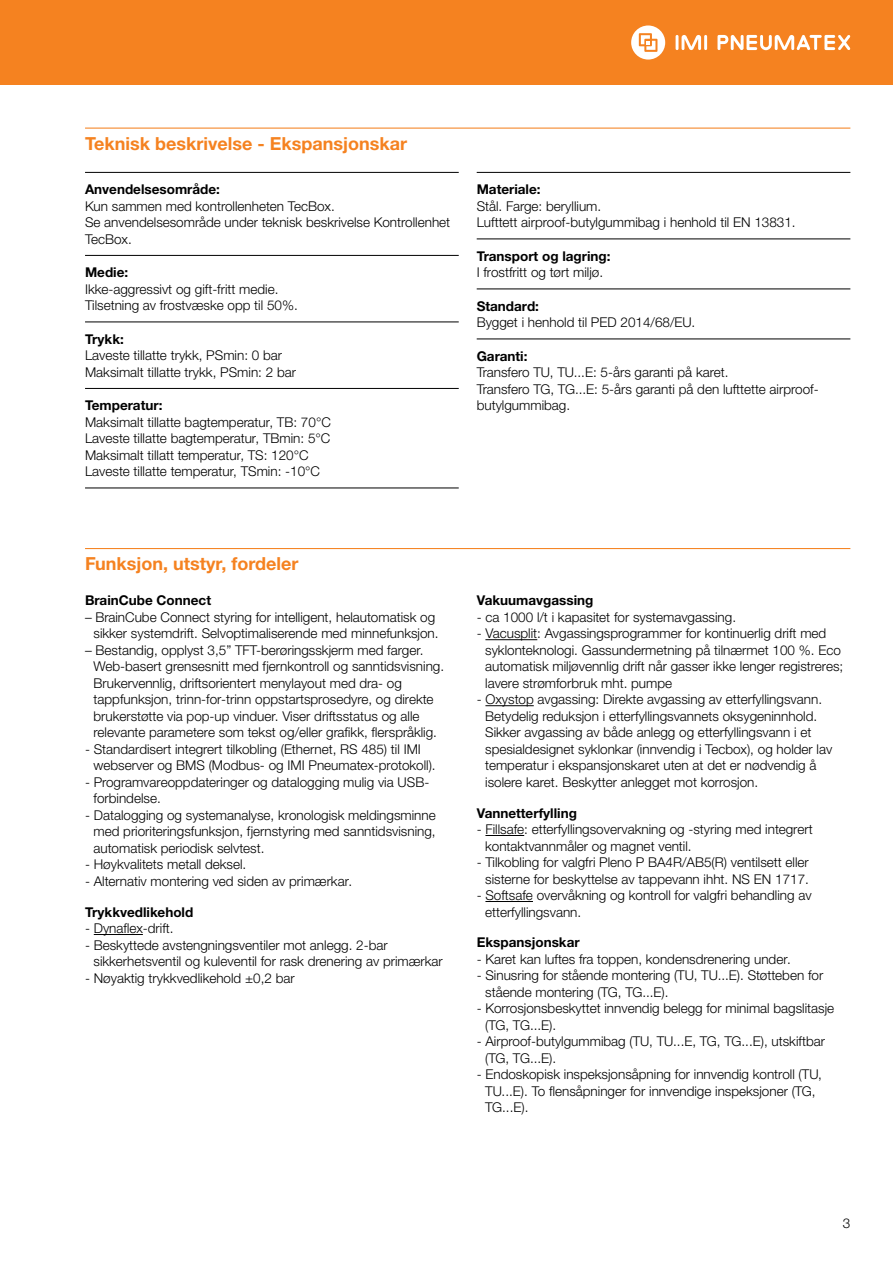
<style>
.page{position:relative;width:893px;height:1263px;background:#fff}
.page>*{position:absolute;margin:0;border:0;box-sizing:border-box;transform-origin:0 0}
.t1{font:700 18px "Helvetica Neue LTW1 G";color:#f58220}
.t2{font:300 13.5px/16.5px "Helvetica Neue LTW1 G";color:#000}
.t3{font:700 13.5px "Helvetica Neue LTW1 G";color:#000}
</style>
<div class="page">
<div style="left:0;top:0;width:893px;height:85px;background:#f58220"></div>
<hr style="left:704px;top:35px;width:3px;height:15px;background:#fff">
<svg style="left:676px;top:35px;width:25px;height:15px"></svg>
<svg style="left:631px;top:25px;width:34px;height:35px"></svg>
<svg style="left:717px;top:35px;width:133px;height:15px"></svg>
<hr style="left:85px;top:128px;width:765px;height:1px;background:#f58220">
<hr style="left:85px;top:172px;width:374px;height:1px;background:#000">
<hr style="left:85px;top:255px;width:374px;height:1px;background:#000">
<hr style="left:85px;top:322px;width:374px;height:1px;background:#000">
<hr style="left:85px;top:388px;width:374px;height:1px;background:#000">
<hr style="left:85px;top:488px;width:374px;height:1px;background:#000">
<hr style="left:477px;top:172px;width:373px;height:1px;background:#000">
<hr style="left:477px;top:239px;width:373px;height:1px;background:#000">
<hr style="left:477px;top:289px;width:373px;height:1px;background:#000">
<hr style="left:477px;top:339px;width:373px;height:1px;background:#000">
<hr style="left:85px;top:548px;width:765px;height:1px;background:#f58220">
<hr style="left:94px;top:934px;width:49px;height:1px;background:#000">
<hr style="left:485px;top:639px;width:52px;height:1px;background:#000">
<hr style="left:485px;top:705px;width:49px;height:1px;background:#000">
<hr style="left:485px;top:835px;width:39px;height:1px;background:#000">
<hr style="left:485px;top:901px;width:48px;height:1px;background:#000">
<h1 class="t1" style="left:85px;top:132px;width:324px">Teknisk beskrivelse - Ekspansjonskar</h1>
<p class="t3" style="left:85px;top:181px;width:136px">Anvendelsesområde:</p>
<p class="t2" style="left:85px;top:197px;width:367px">Kun sammen med kontrollenheten TecBox.<br>Se anvendelsesområde under teknisk beskrivelse Kontrollenhet<br>TecBox.</p>
<p class="t3" style="left:85px;top:264px;width:45px">Medie:</p>
<p class="t2" style="left:85px;top:280px;width:214px">Ikke-aggressivt og gift-fritt medie.<br>Tilsetning av frostvæske opp til 50%.</p>
<p class="t3" style="left:85px;top:330px;width:40px">Trykk:</p>
<p class="t2" style="left:85px;top:347px;width:212px">Laveste tillatte trykk, PSmin: 0 bar<br>Maksimalt tillatte trykk, PSmin: 2 bar</p>
<p class="t3" style="left:85px;top:397px;width:79px">Temperatur:</p>
<p class="t2" style="left:85px;top:413px;width:247px">Maksimalt tillatte bagtemperatur, TB: 70°C Laveste tillatte bagtemperatur, TBmin: 5°C Maksimalt tillatt temperatur, TS: 120°C Laveste tillatte temperatur, TSmin: -10°C</p>
<p class="t3" style="left:477px;top:181px;width:65px">Materiale:</p>
<p class="t2" style="left:477px;top:197px;width:320px">Stål. Farge: beryllium.<br>Lufttett airproof-butylgummibag i henhold til EN 13831.</p>
<p class="t3" style="left:477px;top:247px;width:135px">Transport og lagring:</p>
<p class="t2" style="left:477px;top:264px;width:128px">I frostfritt og tørt miljø.</p>
<p class="t3" style="left:477px;top:297px;width:64px">Standard:</p>
<p class="t2" style="left:477px;top:314px;width:220px">Bygget i henhold til PED 2014/68/EU.</p>
<p class="t3" style="left:477px;top:347px;width:52px">Garanti:</p>
<p class="t2" style="left:477px;top:364px;width:343px">Transfero TU, TU...E: 5-års garanti på karet.<br>Transfero TG, TG...E: 5-års garanti på den lufttette airproof&shy;butylgummibag.</p>
<h1 class="t1" style="left:85px;top:553px;width:215px">Funksjon, utstyr, fordeler</h1>
<p class="t3" style="left:85px;top:592px;width:128px">BrainCube Connect</p>
<p class="t2" style="left:85px;top:609px;width:355px;text-align:right">– BrainCube Connect styring for intelligent, helautomatisk og sikker systemdrift. Selvoptimaliserende med minnefunksjon.</p>
<p class="t2" style="left:94px;top:642px;width:352px;text-indent:-9px">– Bestandig, opplyst 3,5” TFT-berøringsskjerm med farger.<br>Web-basert grensesnitt med fjernkontroll og sanntidsvisning.<br>Brukervennlig, driftsorientert menylayout med dra- og tappfunksjon, trinn-for-trinn oppstartsprosedyre, og direkte brukerstøtte via pop-up vinduer. Viser driftsstatus og alle relevante parametere som tekst og/eller grafikk, flerspråklig.</p>
<p class="t2" style="left:94px;top:741px;width:344px;text-indent:-9px">- Standardisert integrert tilkobling (Ethernet, RS 485) til IMI webserver og BMS (Modbus- og IMI Pneumatex-protokoll).</p>
<p class="t2" style="left:94px;top:774px;width:337px;text-indent:-9px">- Programvareoppdateringer og datalogging mulig via USB&shy;forbindelse.</p>
<p class="t2" style="left:94px;top:807px;width:344px;text-align:justify;text-indent:-9px">- Datalogging og systemanalyse, kronologisk meldingsminne med prioriteringsfunksjon, fjernstyring med sanntidsvisning, automatisk periodisk selvtest.</p>
<p class="t2" style="left:85px;top:856px;width:163px">- Høykvalitets metall deksel.</p>
<p class="t2" style="left:85px;top:873px;width:269px">- Alternativ montering ved siden av primærkar.</p>
<p class="t3" style="left:85px;top:903px;width:110px">Trykkvedlikehold</p>
<p class="t2" style="left:85px;top:920px;width:90px">- Dynaflex-drift.</p>
<p class="t2" style="left:94px;top:936px;width:351px;text-indent:-9px">- Beskyttede avstengningsventiler mot anlegg. 2-bar sikkerhetsventil og kuleventil for rask drenering av primærkar</p>
<p class="t2" style="left:85px;top:969px;width:211px">- Nøyaktig trykkvedlikehold ±0,2 bar</p>
<p class="t3" style="left:477px;top:592px;width:118px">Vakuumavgassing</p>
<p class="t2" style="left:477px;top:609px;width:261px">- ca 1000 l/t i kapasitet for systemavgassing.</p>
<p class="t2" style="left:485px;top:625px;width:360px;text-indent:-9px">- Vacusplit: Avgassingsprogrammer for kontinuerlig drift med syklonteknologi. Gassundermetning på tilnærmet 100 %. Eco automatisk miljøvennlig drift når gasser ikke lenger registreres; lavere strømforbruk mht. pumpe</p>
<p class="t2" style="left:485px;top:691px;width:349px;text-indent:-9px">- Oxystop avgassing: Direkte avgassing av etterfyllingsvann.<br>Betydelig reduksjon i etterfyllingsvannets oksygeninnhold.<br>Sikker avgassing av både anlegg og etterfyllingsvann i et spesialdesignet syklonkar (innvendig i Tecbox), og holder lav temperatur i ekspansjonskaret uten at det er nødvendig å isolere karet. Beskytter anlegget mot korrosjon.</p>
<p class="t3" style="left:477px;top:804px;width:102px">Vannetterfylling</p>
<p class="t2" style="left:485px;top:821px;width:329px;text-indent:-9px">- Fillsafe: etterfyllingsovervakning og -styring med integrert kontaktvannmåler og magnet ventil.</p>
<p class="t2" style="left:477px;top:854px;width:334px;text-align:right">- Tilkobling for valgfri Pleno P BA4R/AB5(R) ventilsett eller sisterne for beskyttelse av tappevann ihht. NS EN 1717.</p>
<p class="t2" style="left:485px;top:887px;width:328px;text-indent:-9px">- Softsafe overvåkning og kontroll for valgfri behandling av etterfyllingsvann.</p>
<p class="t3" style="left:477px;top:934px;width:105px">Ekspansjonskar</p>
<p class="t2" style="left:477px;top:951px;width:316px">- Karet kan luftes fra toppen, kondensdrenering under.</p>
<p class="t2" style="left:485px;top:967px;width:340px;text-indent:-9px">- Sinusring for stående montering (TU, TU...E). Støtteben for stående montering (TG, TG...E).</p>
<p class="t2" style="left:485px;top:1000px;width:351px;text-indent:-9px">- Korrosjonsbeskyttet innvendig belegg for minimal bagslitasje (TG, TG...E).</p>
<p class="t2" style="left:485px;top:1033px;width:341px;text-indent:-9px">- Airproof-butylgummibag (TU, TU...E, TG, TG...E), utskiftbar (TG, TG...E).</p>
<p class="t2" style="left:485px;top:1066px;width:338px;text-indent:-9px">- Endoskopisk inspeksjonsåpning for innvendig kontroll (TU,<br>TU...E). To flensåpninger for innvendige inspeksjoner (TG,<br>TG...E).</p>
<p class="t2" style="left:843px;top:1215px;width:9px">3</p>
</div>
